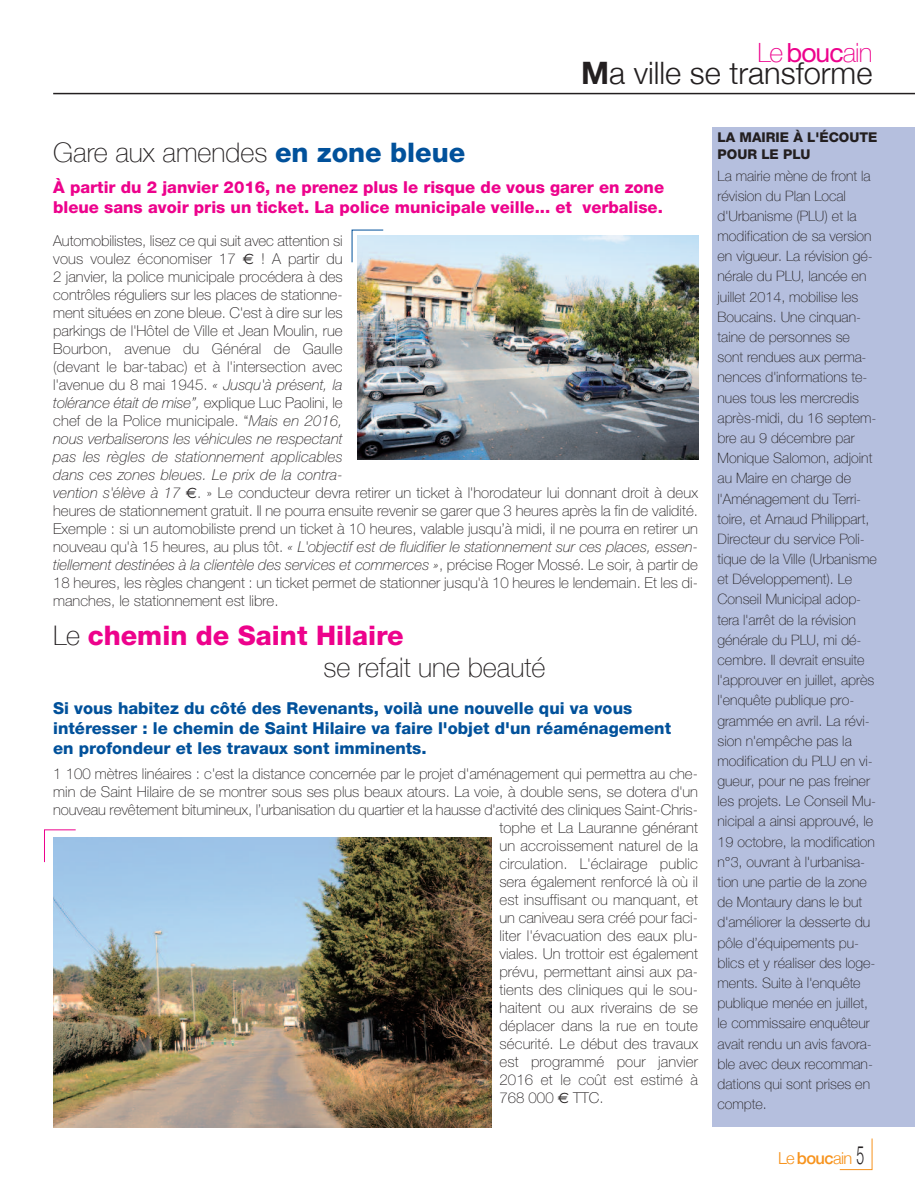
<style>
.page{position:relative;width:915px;height:1191px;background:#fff}
.page>*{position:absolute;margin:0;border:0;box-sizing:border-box;transform-origin:0 0}
.t1{font:300 30.9px "Helvetica Neue";color:#231f20}
.t2{font:800 27px/31.5px "Helvetica Neue";color:#ed028c}
.t3{font:100 27px "Helvetica Neue";color:#231f20}
.t4{font:100 26.55px "Helvetica Neue";color:#ed028c}
.t5{font:800 16.5px/19.8px "Helvetica Neue";color:#01519b}
.t6{font:800 16.5px/19.8px "Helvetica Neue";color:#ed028c}
.t7{font:300 16.5px "Helvetica Neue";color:#f7931d}
.t8{font:100 15px/18px "Helvetica Neue";color:#231f20}
.t9{font:100 14.25px/20.2px "Helvetica Neue";color:#231f20}
.t10{font:800 13.5px/17.2px "Helvetica Neue";color:#231f20}
.s1{font-weight:400}
.s2{font-weight:700}
.s3{font-weight:800;color:#01519b}
.s4{font-family:"Euro Sans";font-weight:400}
.s5{font-style:italic}
.s6{font-weight:100;color:#231f20}
.s7{font-weight:500}
.s8{font-size:25.5px;color:#231f20}
</style>
<div class="page">
<svg style="left:839px;top:1138px;width:33px;height:32px"></svg>
<hr style="left:53px;top:93px;width:861px;height:1px;background:#231f20">
<svg style="left:351px;top:229px;width:33px;height:34px"></svg>
<svg style="left:44px;top:829px;width:32px;height:34px"></svg>
<div style="left:712px;top:128px;width:202px;height:999px;background:#b5bfde"></div>
<img style="left:357px;top:235px;width:340px;height:225px">
<img style="left:53px;top:837px;width:438px;height:290px">
<h3 class="t4" style="left:757px;top:36px;width:116px">Le <span class="s1">bouc</span>ain</h3>
<h1 class="t1" style="left:581px;top:54px;width:293px"><span class="s2">M</span>a ville se transforme</h1>
<h2 class="t3" style="left:53px;top:136px;width:413px">Gare aux amendes <span class="s3">en zone bleue</span></h2>
<p class="t6" style="left:53px;top:179px;width:612px">À partir du 2 janvier 2016, ne prenez plus le risque de vous garer en zone bleue sans avoir pris un ticket. La police municipale veille... et verbalise.</p>
<p class="t8" style="left:53px;top:233px;width:646px">Automobilistes, lisez ce qui suit avec attention si<br>vous voulez économiser 17 <span class="s4">€</span> ! A partir du<br>2 janvier, la police municipale procédera à des<br>contrôles réguliers sur les places de stationne-<br>ment situées en zone bleue. C'est à dire sur les<br>parkings de l'Hôtel de Ville et Jean Moulin, rue<br>Bourbon, avenue du Général de Gaulle<br>(devant le bar-tabac) et à l'intersection avec<br>l'avenue du 8 mai 1945. <span class="s5">« Jusqu'à présent, la<br>tolérance était de mise”,</span> explique Luc Paolini, le<br>chef de la Police municipale. “<span class="s5">Mais en 2016,<br>nous verbaliserons les véhicules ne respectant<br>pas les règles de stationnement applicables<br>dans ces zones bleues. Le prix de la contra-<br>vention s'élève à 17</span> <span class="s4">€</span>. » Le conducteur devra retirer un ticket à l'horodateur lui donnant droit à deux heures de stationnement gratuit. Il ne pourra ensuite revenir se garer que 3 heures après la fin de validité.<br>Exemple : si un automobiliste prend un ticket à 10 heures, valable jusqu’à midi, il ne pourra en retirer un nouveau qu'à 15 heures, au plus tôt. <span class="s5">« L'objectif est de fluidifier le stationnement sur ces places, essen&shy;tiellement destinées à la clientèle des services et commerces »</span>, précise Roger Mossé. Le soir, à partir de 18 heures, les règles changent : un ticket permet de stationner jusqu'à 10 heures le lendemain. Et les di&shy;manches, le stationnement est libre.</p>
<h2 class="t2" style="left:323px;top:622px;width:223px;text-indent:-270px"><span class="s6">Le</span> chemin de Saint Hilaire<br><span class="s6">se refait une beauté</span></h2>
<p class="t5" style="left:53px;top:700px;width:619px">Si vous habitez du côté des Revenants, voilà une nouvelle qui va vous intéresser : le chemin de Saint Hilaire va faire l'objet d'un réaménagement en profondeur et les travaux sont imminents.</p>
<p class="t8" style="left:53px;top:766px;width:646px">1 100 mètres linéaires : c'est la distance concernée par le projet d'aménagement qui permettra au che-</p>
<p class="t8" style="left:53px;top:784px;width:646px">min de Saint Hilaire de se montrer sous ses plus beaux atours. La voie, à double sens, se dotera d'un</p>
<p class="t8" style="left:53px;top:802px;width:646px">nouveau revêtement bitumineux, l’urbanisation du quartier et la hausse d'activité des cliniques Saint-Chris-</p>
<p class="t8" style="left:499px;top:820px;width:200px">tophe et La Lauranne générant</p>
<p class="t8" style="left:499px;top:838px;width:200px">un accroissement naturel de la</p>
<p class="t8" style="left:499px;top:856px;width:200px">circulation. L'éclairage public</p>
<p class="t8" style="left:499px;top:874px;width:200px">sera également renforcé là où il</p>
<p class="t8" style="left:499px;top:892px;width:200px">est insuffisant ou manquant, et</p>
<p class="t8" style="left:499px;top:910px;width:200px">un caniveau sera créé pour faci-</p>
<p class="t8" style="left:499px;top:928px;width:200px">liter l'évacuation des eaux plu-</p>
<p class="t8" style="left:499px;top:946px;width:200px">viales. Un trottoir est également</p>
<p class="t8" style="left:499px;top:964px;width:200px">prévu, permettant ainsi aux pa-</p>
<p class="t8" style="left:499px;top:982px;width:200px">tients des cliniques qui le sou-</p>
<p class="t8" style="left:499px;top:1000px;width:200px">haitent ou aux riverains de se</p>
<p class="t8" style="left:499px;top:1018px;width:200px">déplacer dans la rue en toute</p>
<p class="t8" style="left:499px;top:1036px;width:200px">sécurité. Le début des travaux</p>
<p class="t8" style="left:499px;top:1054px;width:200px">est programmé pour janvier</p>
<p class="t8" style="left:499px;top:1072px;width:200px">2016 et le coût est estimé à</p>
<p class="t8" style="left:499px;top:1090px;width:106px">768 000 <span class="s4">€</span> TTC.</p>
<p class="t10" style="left:717px;top:130px;width:161px">LA MAIRIE À L'ÉCOUTE<br>POUR LE PLU</p>
<p class="t9" style="left:717px;top:165px;width:161px">La mairie mène de front la révision du Plan Local d'Urbanisme (PLU) et la modification de sa version en vigueur. La révision gé&shy;nérale du PLU, lancée en juillet 2014, mobilise les<br>Boucains. Une cinquan&shy;taine de personnes se sont rendues aux perma&shy;nences d'informations te&shy;nues tous les mercredis après-midi, du 16 septem&shy;bre au 9 décembre par<br>Monique Salomon, adjoint au Maire en charge de l'Aménagement du Terri&shy;toire, et Arnaud Philippart,<br>Directeur du service Poli&shy;tique de la Ville (Urbanisme et Développement). Le<br>Conseil Municipal adop&shy;tera l'arrêt de la révision générale du PLU, mi dé&shy;cembre. Il devrait ensuite l'approuver en juillet, après l'enquête publique pro&shy;grammée en avril. La révi&shy;sion n'empêche pas la modification du PLU en vi&shy;gueur, pour ne pas freiner les projets. Le Conseil Mu&shy;nicipal a ainsi approuvé, le<br>19 octobre, la modification n°3, ouvrant à l'urbanisa&shy;tion une partie de la zone de Montaury dans le but d'améliorer la desserte du pôle d’équipements pu&shy;blics et y réaliser des loge&shy;ments. Suite à l'enquête publique menée en juillet, le commissaire enquêteur avait rendu un avis favora&shy;ble avec deux recomman&shy;dations qui sont prises en compte.</p>
<p class="t7" style="left:777px;top:1147px;width:88px">Le <span class="s7">bouc</span>ain <span class="s8">5</span></p>
</div>
